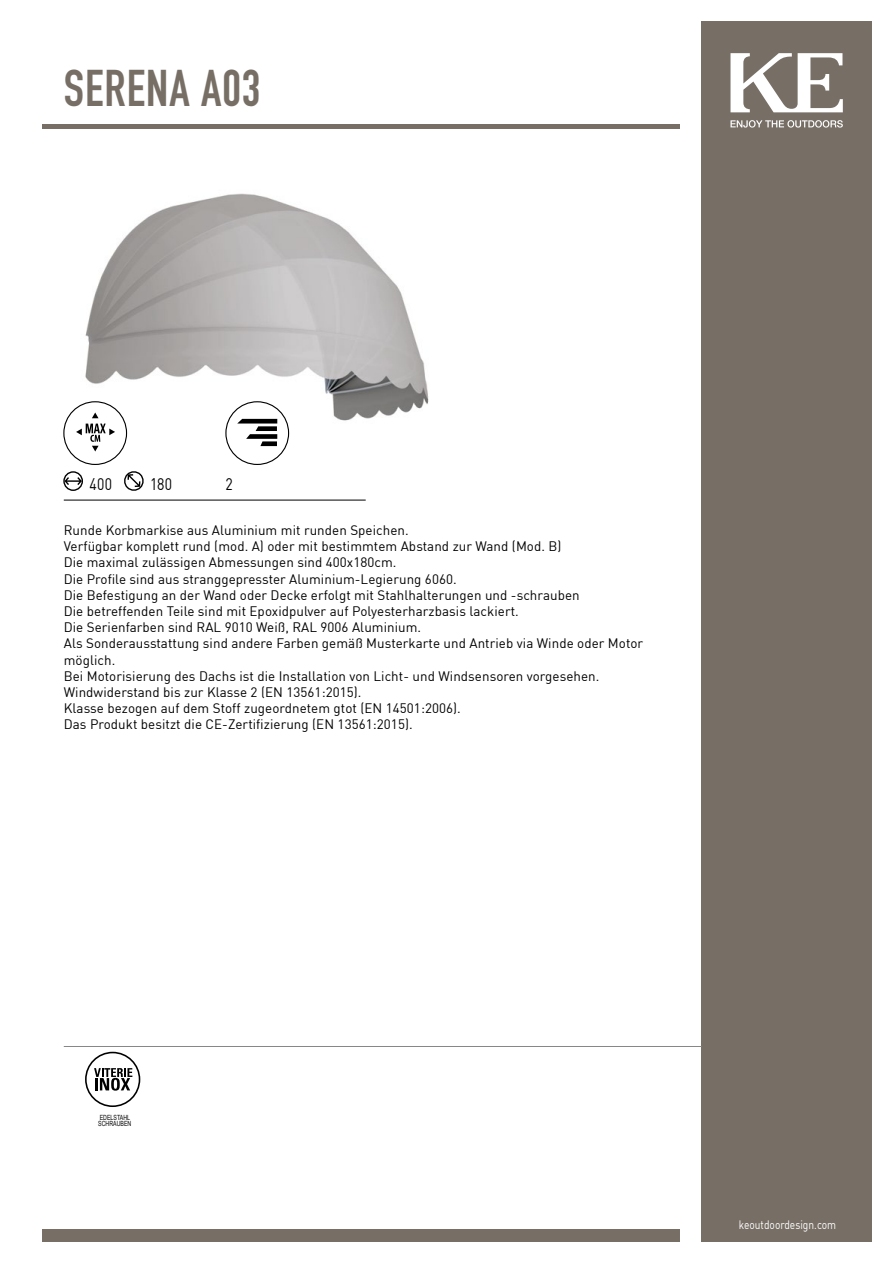
<style>
.page{position:relative;width:893px;height:1263px;background:#fff}
.page>*{position:absolute;margin:0;border:0;box-sizing:border-box;transform-origin:0 0}
.t1{font:50.85px "DIN Engschrift Std";letter-spacing:.02em;color:#776f66}
.t2{font:16.5px "DIN";letter-spacing:.025em;color:#000;scale:.85 1}
.t3{font:13.5px/16.2px "DIN";letter-spacing:.005em;color:#000}
.t4{font:12px "DIN";color:#fff;scale:.85 1}
.t5{font:7.2px/5.8px "Arial Narrow";color:#000;scale:.9 1}
</style>
<div class="page">
<div style="left:43px;top:1229px;width:637px;height:13px;background:#776f66"></div>
<div style="left:702px;top:21px;width:170px;height:1221px;background:#776f66"></div>
<svg style="left:730px;top:53px;width:113px;height:59px"></svg>
<svg style="left:730px;top:120px;width:113px;height:8px"></svg>
<img style="left:68px;top:193px;width:361px;height:242px">
<hr style="left:43px;top:125px;width:637px;height:4px;background:#776f66">
<hr style="left:64px;top:500px;width:302px;height:1px;background:#000">
<svg style="left:64px;top:472px;width:18px;height:18px"></svg>
<div style="left:63px;top:471px;width:20px;height:20px;border:1px solid #000;border-radius:50%"></div>
<svg style="left:64px;top:477px;width:18px;height:8px"></svg>
<svg style="left:92px;top:412px;width:7px;height:6px"></svg>
<svg style="left:76px;top:424px;width:39px;height:27px"></svg>
<div style="left:63px;top:401px;width:64px;height:64px;border:1px solid #000;border-radius:50%"></div>
<svg style="left:124px;top:471px;width:20px;height:20px"></svg>
<div style="left:225px;top:401px;width:64px;height:64px;border:1px solid #000;border-radius:50%"></div>
<svg style="left:237px;top:419px;width:40px;height:27px"></svg>
<hr style="left:64px;top:1046px;width:638px;height:1px;background:#878787">
<div style="left:85px;top:1052px;width:55px;height:55px;border:2px solid #000;border-radius:50%"></div>
<svg style="left:94px;top:1068px;width:38px;height:23px"></svg>
<h1 class="t1" style="left:64px;top:58px;width:198px">SERENA A03</h1>
<p class="t2" style="left:90px;top:474px;width:28px">400</p>
<p class="t2" style="left:150px;top:474px;width:27px">180</p>
<p class="t2" style="left:225px;top:474px;width:10px">2</p>
<p class="t3" style="left:64px;top:522px;width:581px">Runde Korbmarkise aus Aluminium mit runden Speichen.<br>Verfügbar komplett rund (mod. A) oder mit bestimmtem Abstand zur Wand (Mod. B)<br>Die maximal zulässigen Abmessungen sind 400x180cm.<br>Die Profile sind aus stranggepresster Aluminium-Legierung 6060.<br>Die Befestigung an der Wand oder Decke erfolgt mit Stahlhalterungen und -schrauben<br>Die betreffenden Teile sind mit Epoxidpulver auf Polyesterharzbasis lackiert.<br>Die Serienfarben sind RAL 9010 Weiß, RAL 9006 Aluminium.<br>Als Sonderausstattung sind andere Farben gemäß Musterkarte und Antrieb via Winde oder Motor möglich.<br>Bei Motorisierung des Dachs ist die Installation von Licht- und Windsensoren vorgesehen.<br>Windwiderstand bis zur Klasse 2 (EN 13561:2015).<br>Klasse bezogen auf dem Stoff zugeordnetem gtot (EN 14501:2006).<br>Das Produkt besitzt die CE-Zertifizierung (EN 13561:2015).</p>
<p class="t5" style="left:98px;top:1114px;width:38px">EDELSTAHL<br>SCHRAUBEN</p>
<p class="t4" style="left:739px;top:1217px;width:116px">keoutdoordesign.com</p>
</div>
